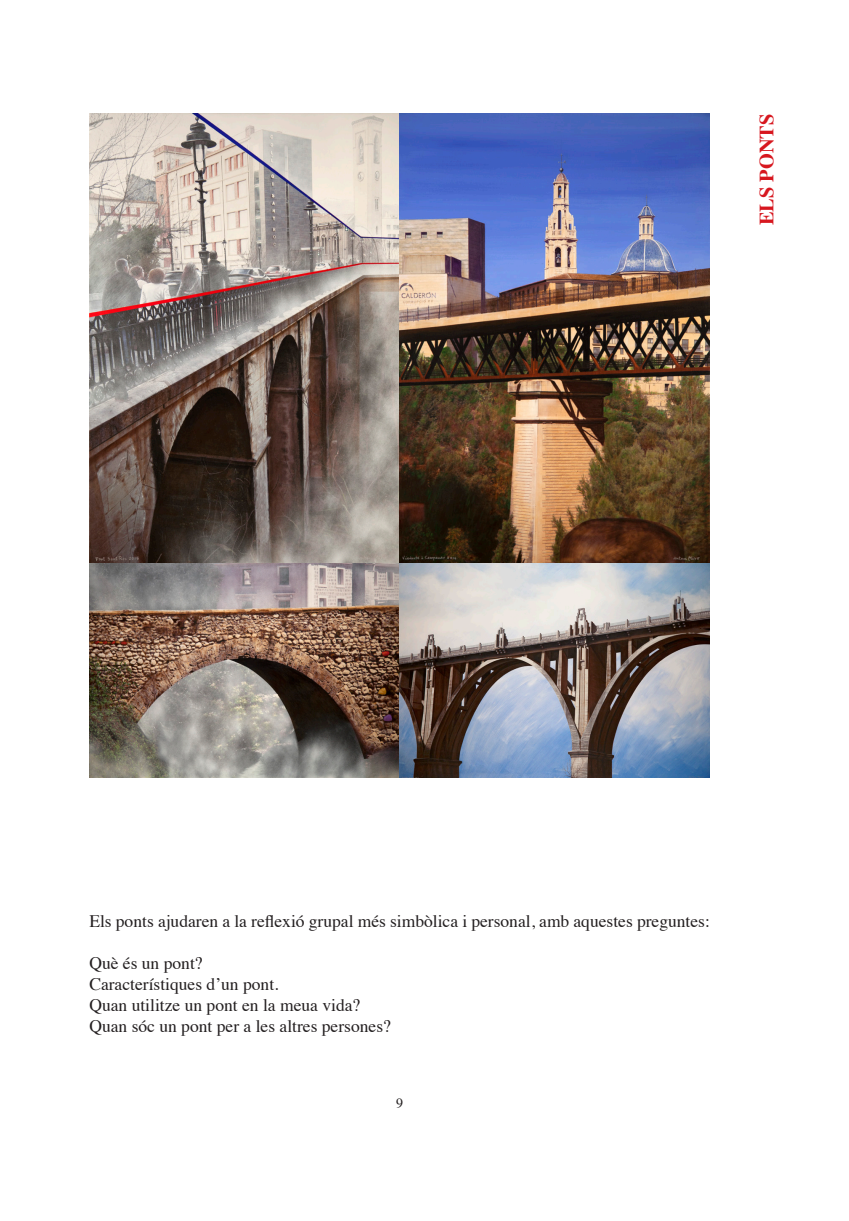
<style>
.page{position:relative;width:849px;height:1221px;background:#fff}
.page>*{position:absolute;margin:0;border:0;box-sizing:border-box;transform-origin:0 0}
.t1{font:700 20.3px "Times";color:#d7171f}
.t2{font:17.5px/21px "Times";color:#231f20}
.t3{font:14px "Times";color:#231f20}
</style>
<div class="page">
<img style="left:89px;top:114px;width:620px;height:663px">
<p class="t1" style="left:758px;top:225px;width:113px;rotate:-90deg">ELS PONTS</p>
<p class="t2" style="left:89px;top:912px;width:622px">Els ponts ajudaren a la reflexió grupal més simbòlica i personal, amb aquestes preguntes:</p>
<p class="t2" style="left:89px;top:954px;width:303px">Què és un pont?<br>Característiques d’un pont.<br>Quan utilitze un pont en la meua vida?<br>Quan sóc un pont per a les altres persones?</p>
<p class="t3" style="left:396px;top:1097px;width:8px">9</p>
</div>
